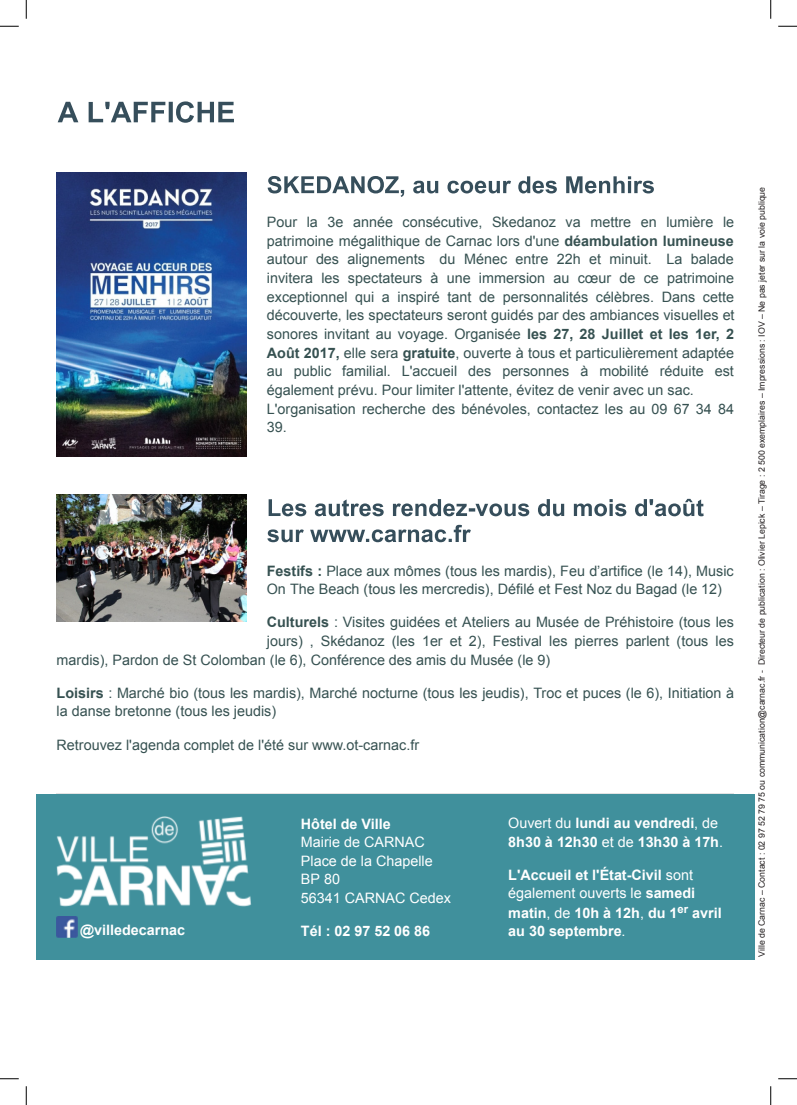
<style>
.page{position:relative;width:797px;height:1105px;background:#fff}
.page>*{position:absolute;margin:0;border:0;box-sizing:border-box;transform-origin:0 0}
.t1{font:14.38px/18.6px "Arial";color:#365151}
.t2{font:700 14.38px/18.9px "Arial";color:#fff}
.t3{font:14.38px/18.5px "Arial";color:#fff}
.t4{font:8.75px "Arial";color:#231f20}
.s1{font-weight:700}
.s2{font-weight:400}
</style>
<div class="page">
<div style="left:36px;top:794px;width:718px;height:166px;background:#40909c"></div>
<img style="left:57px;top:172px;width:189px;height:285px">
<img style="left:57px;top:495px;width:189px;height:126px">
<svg style="left:268px;top:176px;width:386px;height:21px"></svg>
<svg style="left:268px;top:499px;width:435px;height:17px"></svg>
<svg style="left:267px;top:525px;width:204px;height:17px"></svg>
<img style="left:56px;top:817px;width:195px;height:89px">
<img style="left:56px;top:917px;width:21px;height:20px">
<svg style="left:58px;top:101px;width:176px;height:22px"></svg>
<svg style="left:0;top:25px;width:19px;height:2px"></svg>
<svg style="left:778px;top:25px;width:19px;height:2px"></svg>
<svg style="left:0;top:1078px;width:19px;height:1px"></svg>
<svg style="left:778px;top:1078px;width:19px;height:1px"></svg>
<svg style="left:25px;top:0;width:2px;height:19px"></svg>
<svg style="left:25px;top:1086px;width:2px;height:19px"></svg>
<svg style="left:770px;top:0;width:1px;height:19px"></svg>
<svg style="left:770px;top:1086px;width:1px;height:19px"></svg>
<p class="t1" style="left:267px;top:213px;width:469px">Pour la 3e année consécutive, Skedanoz va mettre en lumière le patrimoine mégalithique de Carnac lors d'une <span class="s1">déambulation lumineuse </span>autour des alignements du Ménec entre 22h et minuit. La balade invitera les spectateurs à une immersion au cœur de ce patrimoine exceptionnel qui a inspiré tant de personnalités célèbres. Dans cette découverte, les spectateurs seront guidés par des ambiances visuelles et sonores invitant au voyage. Organisée <span class="s1">les 27, 28 Juillet et les 1er, 2<br>Août 2017,</span> elle sera <span class="s1">gratuite</span>, ouverte à tous et particulièrement adaptée au public familial. L'accueil des personnes à mobilité réduite est également prévu. Pour limiter l'attente, évitez de venir avec un sac.<br>L'organisation recherche des bénévoles, contactez les au 09 67 34 84<br>39.</p>
<p class="t1" style="left:267px;top:561px;width:468px"><span class="s1">Festifs :</span> Place aux mômes (tous les mardis), Feu d’artifice (le 14), Music<br>On The Beach (tous les mercredis), Défilé et Fest Noz du Bagad (le 12)</p>
<p class="t1" style="left:267px;top:613px;width:469px"><span class="s1">Culturels</span> : Visites guidées et Ateliers au Musée de Préhistoire (tous les</p>
<p class="t1" style="left:267px;top:632px;width:468px">jours) , Skédanoz (les 1er et 2), Festival les pierres parlent (tous les</p>
<p class="t1" style="left:57px;top:650px;width:495px">mardis), Pardon de St Colomban (le 6), Conférence des amis du Musée (le 9)</p>
<p class="t1" style="left:57px;top:684px;width:679px"><span class="s1">Loisirs</span> : Marché bio (tous les mardis), Marché nocturne (tous les jeudis), Troc et puces (le 6), Initiation à la danse bretonne (tous les jeudis)</p>
<p class="t1" style="left:57px;top:735px;width:364px">Retrouvez l'agenda complet de l'été sur www.ot-carnac.fr</p>
<p class="t2" style="left:80px;top:921px;width:106px">@villedecarnac</p>
<p class="t3" style="left:301px;top:815px;width:151px"><span class="s1">Hôtel de Ville<br></span>Mairie de CARNAC<br>Place de la Chapelle<br>BP 80<br>56341 CARNAC Cedex</p>
<p class="t2" style="left:301px;top:921px;width:131px">Tél : 02 97 52 06 86</p>
<p class="t2" style="left:508px;top:814px;width:216px;line-height:18.5px"><span class="s2">Ouvert du</span> lundi au vendredi<span class="s2">, de<br></span>8h30 à 12h30 <span class="s2">et de</span> 13h30 à 17h<span class="s2">.</span></p>
<p class="t2" style="left:508px;top:865px;width:215px">L'Accueil et l'État-Civil <span class="s2">sont également ouverts le</span> samedi matin<span class="s2">, de</span> 10h à 12h<span class="s2">,</span> du 1<sup>er</sup> avril au 30 septembre<span class="s2">.</span></p>
<p class="t4" style="left:755px;top:957px;width:771px;rotate:-90deg">Ville de Carnac – Contact : 02 97 52 79 75 ou communication@carnac.fr - Directeur de publication : Olivier Lepick – Tirage : 2 500 exemplaires – Impressions : IOV – Ne pas jeter sur la voie publique</p>
</div>
